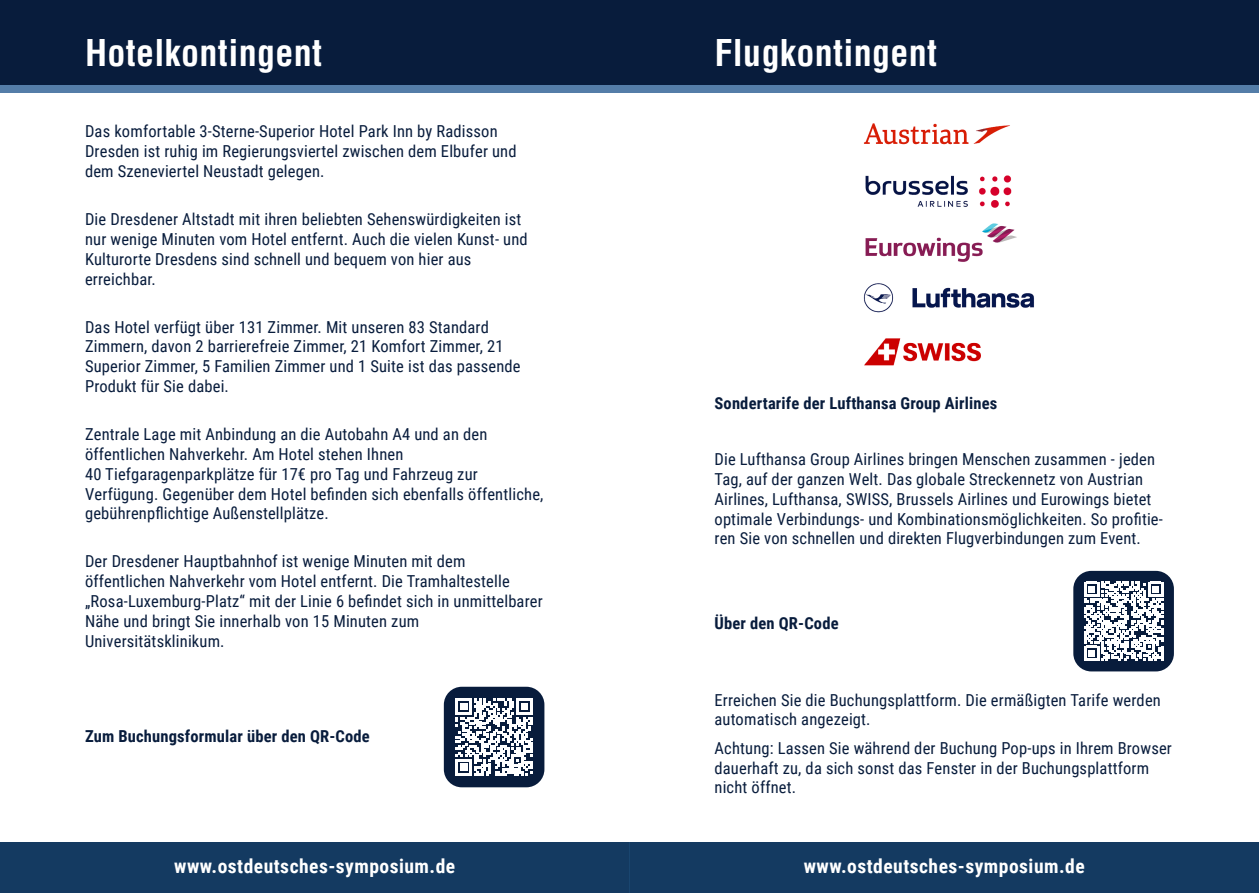
<style>
.page{position:relative;width:1259px;height:893px;background:#081c3c}
.page>*{position:absolute;margin:0;border:0;box-sizing:border-box;transform-origin:0 0}
.Subline_Datum{font:700 condensed 36px "Helvetica LT Std";letter-spacing:.01em;color:#fff}
.t1{font:700 19.5px "Roboto Condensed";letter-spacing:.025em;color:#fff}
.Copytext_weiss{font:16.5px/19.8px "Roboto Condensed";letter-spacing:.01em;color:#081c3c}
.Copytext_weiss-2{font:700 16.5px "Roboto Condensed";letter-spacing:.01em;color:#081c3c}
</style>
<div class="page">
<div style="left:0;top:85px;width:1259px;height:9px;background:#547da8"></div>
<div style="left:0;top:842px;width:629px;height:51px;background:#143a61"></div>
<div style="left:629px;top:842px;width:630px;height:51px;background:#143a61"></div>
<div style="left:0;top:94px;width:1259px;height:748px;background:#fff"></div>
<div style="left:444px;top:687px;width:100px;height:100px;background:#081c3c;border-radius:18px"></div>
<svg style="left:455px;top:698px;width:77px;height:77px"></svg>
<div style="left:1073px;top:571px;width:101px;height:100px;background:#081c3c;border-radius:18px"></div>
<svg style="left:1084px;top:582px;width:79px;height:79px"></svg>
<img style="left:863px;top:123px;width:171px;height:243px">
<p class="Subline_Datum" style="left:85px;top:30px;width:239px">Hotelkontingent</p>
<p class="Subline_Datum" style="left:714px;top:30px;width:224px">Flugkontingent</p>
<p class="Copytext_weiss" style="left:85px;top:121px;width:433px">Das komfortable 3-Sterne-Superior Hotel Park Inn by Radisson<br>Dresden ist ruhig im Regierungsviertel zwischen dem Elbufer und dem Szeneviertel Neustadt gelegen.</p>
<p class="Copytext_weiss" style="left:85px;top:209px;width:444px">Die Dresdener Altstadt mit ihren beliebten Sehenswürdigkeiten ist nur wenige Minuten vom Hotel entfernt. Auch die vielen Kunst- und Kulturorte Dresdens sind schnell und bequem von hier aus erreichbar.</p>
<p class="Copytext_weiss" style="left:85px;top:316px;width:437px">Das Hotel verfügt über 131 Zimmer. Mit unseren 83 Standard Zimmern, davon 2 barrierefreie Zimmer, 21 Komfort Zimmer, 21<br>Superior Zimmer, 5 Familien Zimmer und 1 Suite ist das passende Produkt für Sie dabei.</p>
<p class="Copytext_weiss" style="left:85px;top:424px;width:460px">Zentrale Lage mit Anbindung an die Autobahn A4 und an den öffentlichen Nahverkehr. Am Hotel stehen Ihnen<br>40 Tiefgaragenparkplätze für 17€ pro Tag und Fahrzeug zur Verfügung. Gegenüber dem Hotel befinden sich ebenfalls öffentliche, gebührenpflichtige Außenstellplätze.</p>
<p class="Copytext_weiss" style="left:85px;top:551px;width:459px">Der Dresdener Hauptbahnhof ist wenige Minuten mit dem öffentlichen Nahverkehr vom Hotel entfernt. Die Tramhaltestelle „Rosa-Luxemburg-Platz“ mit der Linie 6 befindet sich in unmittelbarer Nähe und bringt Sie innerhalb von 15 Minuten zum Universitätsklinikum.</p>
<p class="Copytext_weiss-2" style="left:85px;top:725px;width:286px">Zum Buchungsformular über den QR-Code</p>
<p class="Copytext_weiss-2" style="left:714px;top:391px;width:284px">Sondertarife der Lufthansa Group Airlines</p>
<p class="Copytext_weiss" style="left:714px;top:449px;width:450px">Die Lufthansa Group Airlines bringen Menschen zusammen - jeden Tag, auf der ganzen Welt. Das globale Streckennetz von Austrian Airlines, Lufthansa, SWISS, Brussels Airlines und Eurowings bietet optimale Verbindungs- und Kombinationsmöglichkeiten. So profitie&shy;ren Sie von schnellen und direkten Flugverbindungen zum Event.</p>
<p class="Copytext_weiss-2" style="left:714px;top:612px;width:126px">Über den QR-Code</p>
<p class="Copytext_weiss" style="left:714px;top:689px;width:448px">Erreichen Sie die Buchungsplattform. Die ermäßigten Tarife werden automatisch angezeigt.</p>
<p class="Copytext_weiss" style="left:714px;top:737px;width:459px">Achtung: Lassen Sie während der Buchung Pop-ups in Ihrem Browser dauerhaft zu, da sich sonst das Fenster in der Buchungsplattform nicht öffnet.</p>
<p class="t1" style="left:174px;top:852px;width:282px">www.ostdeutsches-symposium.de</p>
<p class="t1" style="left:804px;top:852px;width:282px">www.ostdeutsches-symposium.de</p>
</div>
